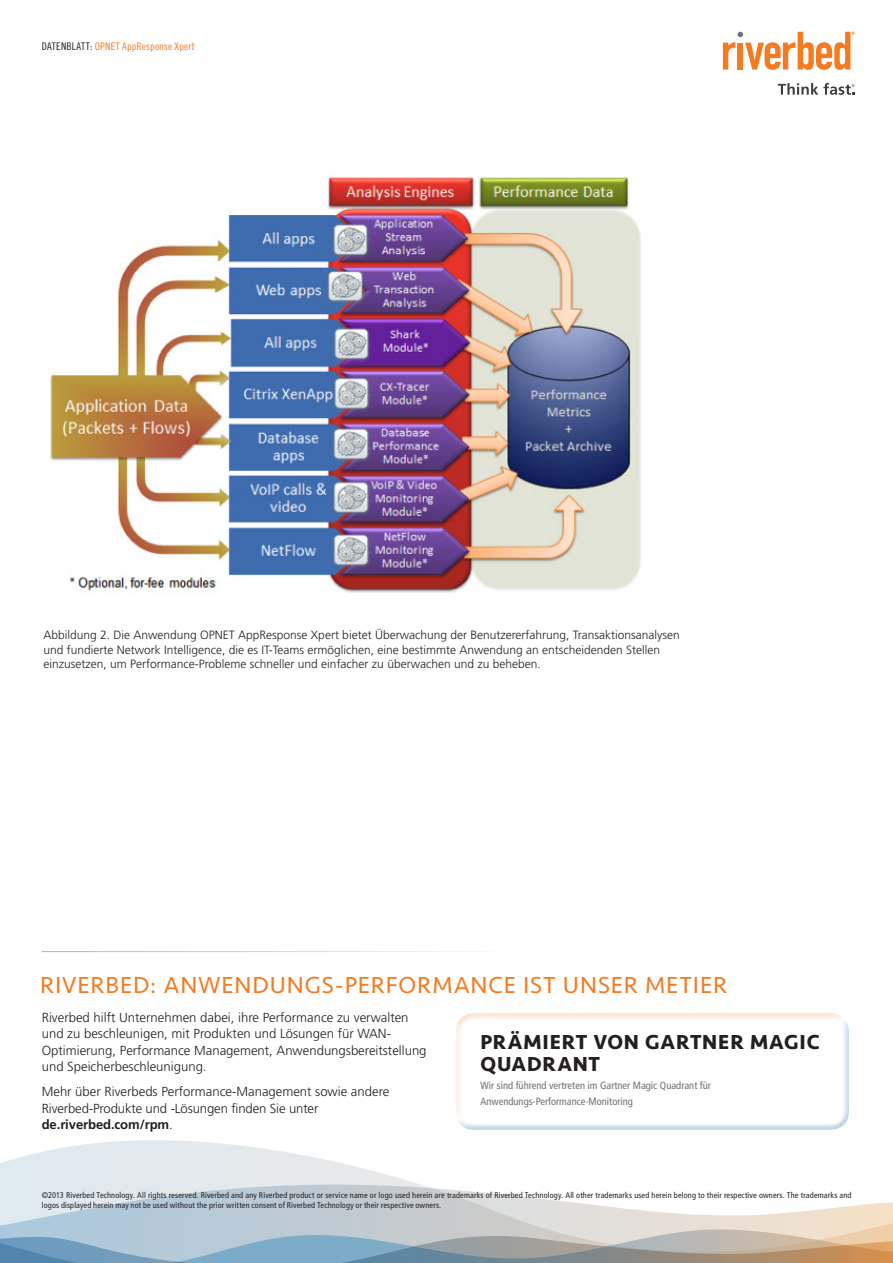
<style>
.page{position:relative;width:893px;height:1263px;background:#fff}
.page>*{position:absolute;margin:0;border:0;box-sizing:border-box;transform-origin:0 0}
.t1{font:24px "Seravek Basic";letter-spacing:.035em;color:#f47b21}
.t2{font:700 21px/22.5px "Seravek Basic";letter-spacing:.04em;color:#231f20}
.t3{font:300 13.2px/16.5px "Frutiger LT Std";color:#231f20}
.t4{font:700 13.2px "Frutiger";letter-spacing:-.01em;color:#231f20}
.t5{font:300 12px/14.4px "Frutiger LT Std";color:#231f20}
.t6{font:condensed 10.5px/16.5px "Frutiger LT Std";color:#717074}
.t7{font:10.5px "Trade Gothic Cond Eighteen";letter-spacing:.015em;color:#f47b21}
.t8{font:condensed 8.25px/10.2px "Frutiger LT Std";letter-spacing:.015em;color:#231f20}
.s1{color:#231f20}
.s2{font-family:"Frutiger LT Std";font-weight:300}
</style>
<div class="page">
<svg style="left:0;top:1140px;width:418px;height:44px"></svg>
<svg style="left:0;top:1184px;width:893px;height:25px"></svg>
<svg style="left:0;top:1209px;width:893px;height:26px;background:#cfd4d4"></svg>
<svg style="left:0;top:1235px;width:893px;height:28px;background:#9ca9ad"></svg>
<svg style="left:723px;top:32px;width:132px;height:38px"></svg>
<svg style="left:778px;top:83px;width:76px;height:12px"></svg>
<img style="left:50px;top:177px;width:591px;height:416px">
<div style="left:455px;top:1012px;width:396px;height:108px;background:#f47b21;opacity:.27"></div>
<div style="left:455px;top:1017px;width:396px;height:113px;background:#3281b0;opacity:.31"></div>
<p class="t7" style="left:42px;top:40px;width:154px"><span class="s1">DATENBLATT:</span> OPNET AppResponse Xpert</p>
<p class="t5" style="left:44px;top:628px;width:638px">Abbildung 2. Die Anwendung OPNET AppResponse Xpert bietet Überwachung der Benutzererfahrung, Transaktionsanalysen und fundierte Network Intelligence, die es IT-Teams ermöglichen, eine bestimmte Anwendung an entscheidenden Stellen einzusetzen, um Performance-Probleme schneller und einfacher zu überwachen und zu beheben.</p>
<h1 class="t1" style="left:40px;top:970px;width:688px">RIVERBED: ANWENDUNGS-PERFORMANCE IST UNSER METIER</h1>
<h3 class="t3" style="left:42px;top:1009px;width:386px">Riverbed hilft Unternehmen dabei, ihre Performance zu verwalten und zu beschleunigen, mit Produkten und Lösungen für WAN-Optimierung, Performance Management, Anwendungsbereitstellung und Speicherbeschleunigung.</h3>
<h3 class="t3" style="left:42px;top:1083px;width:349px">Mehr über Riverbeds Performance-Management sowie andere<br>Riverbed-Produkte und -Lösungen finden Sie unter</h3>
<h3 class="t4" style="left:42px;top:1117px;width:132px">de.riverbed.com/rpm<span class="s2">.</span></h3>
<h2 class="t2" style="left:480px;top:1030px;width:341px">PRÄMIERT VON GARTNER MAGIC<br>QUADRANT</h2>
<p class="t6" style="left:480px;top:1077px;width:232px">Wir sind führend vertreten im Gartner Magic Quadrant für<br>Anwendungs-Performance-Monitoring</p>
<p class="t8" style="left:42px;top:1190px;width:811px">©2013 Riverbed Technology. All rights reserved. Riverbed and any Riverbed product or service name or logo used herein are trademarks of Riverbed Technology. All other trademarks used herein belong to their respective owners. The trademarks and logos displayed herein may not be used without the prior written consent of Riverbed Technology or their respective owners.</p>
</div>
